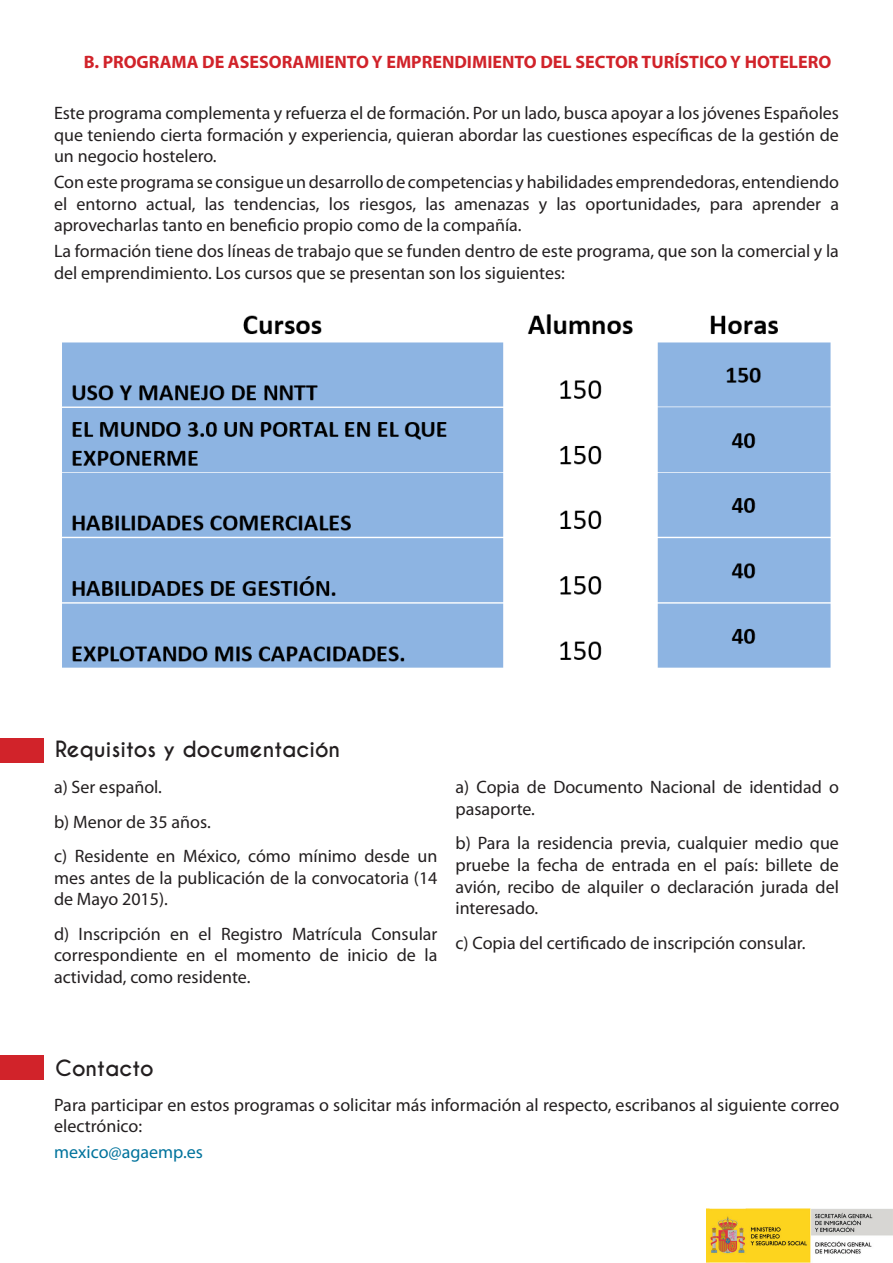
<style>
.page{position:relative;width:893px;height:1263px;background:#fff}
.page>*{position:absolute;margin:0;border:0;box-sizing:border-box;transform-origin:0 0}
.titulares{font:700 21px "Caviar Dreams";color:#231f20}
.Texto_normal{font:18px/21.6px "Myriad Pro";color:#231f20;text-align:justify}
.Lista{font:18px/21.6px "Myriad Pro";color:#231f20;text-align:justify}
.Lista2_TIT{font:700 18px "Myriad Pro";color:#d1232a}
.Texto_normal-2{font:18px "Myriad Pro";color:#00739c}
</style>
<div class="page">
<div style="left:0;top:738px;width:44px;height:24px;background:#d1232a"></div>
<div style="left:0;top:1055px;width:44px;height:24px;background:#d1232a"></div>
<img style="left:707px;top:1209px;width:186px;height:54px">
<img style="left:62px;top:314px;width:769px;height:354px">
<p class="Lista2_TIT" style="left:84px;top:50px;width:749px">B. PROGRAMA DE ASESORAMIENTO Y EMPRENDIMIENTO DEL SECTOR TURÍSTICO Y HOTELERO</p>
<p class="Texto_normal" style="left:54px;top:102px;width:786px">Este programa complementa y refuerza el de formación. Por un lado, busca apoyar a los jóvenes Españoles que teniendo cierta formación y experiencia, quieran abordar las cuestiones específicas de la gestión de un negocio hostelero.</p>
<p class="Texto_normal" style="left:54px;top:171px;width:786px">Con este programa se consigue un desarrollo de competencias y habilidades emprendedoras, entendiendo el entorno actual, las tendencias, los riesgos, las amenazas y las oportunidades, para aprender a aprovecharlas tanto en beneficio propio como de la compañía.</p>
<p class="Texto_normal" style="left:54px;top:240px;width:786px">La formación tiene dos líneas de trabajo que se funden dentro de este programa, que son la comercial y la del emprendimiento. Los cursos que se presentan son los siguientes:</p>
<p class="titulares" style="left:55px;top:737px;width:286px">Requisitos y documentación</p>
<p class="Lista" style="left:54px;top:776px;width:110px">a) Ser español.</p>
<p class="Lista" style="left:54px;top:811px;width:158px">b) Menor de 35 años.</p>
<p class="Lista" style="left:54px;top:845px;width:385px">c) Residente en México, cómo mínimo desde un mes antes de la publicación de la convocatoria (14 de Mayo 2015).</p>
<p class="Lista" style="left:54px;top:923px;width:385px">d) Inscripción en el Registro Matrícula Consular correspondiente en el momento de inicio de la actividad, como residente.</p>
<p class="Lista" style="left:455px;top:776px;width:385px">a) Copia de Documento Nacional de identidad o pasaporte.</p>
<p class="Lista" style="left:455px;top:832px;width:385px">b) Para la residencia previa, cualquier medio que pruebe la fecha de entrada en el país: billete de avión, recibo de alquiler o declaración jurada del interesado.</p>
<p class="Lista" style="left:455px;top:931px;width:351px">c) Copia del certificado de inscripción consular.</p>
<p class="titulares" style="left:55px;top:1055px;width:100px">Contacto</p>
<p class="Texto_normal" style="left:54px;top:1093px;width:786px">Para participar en estos programas o solicitar más información al respecto, escribanos al siguiente correo electrónico:</p>
<p class="Texto_normal-2" style="left:54px;top:1141px;width:150px">mexico@agaemp.es</p>
</div>
